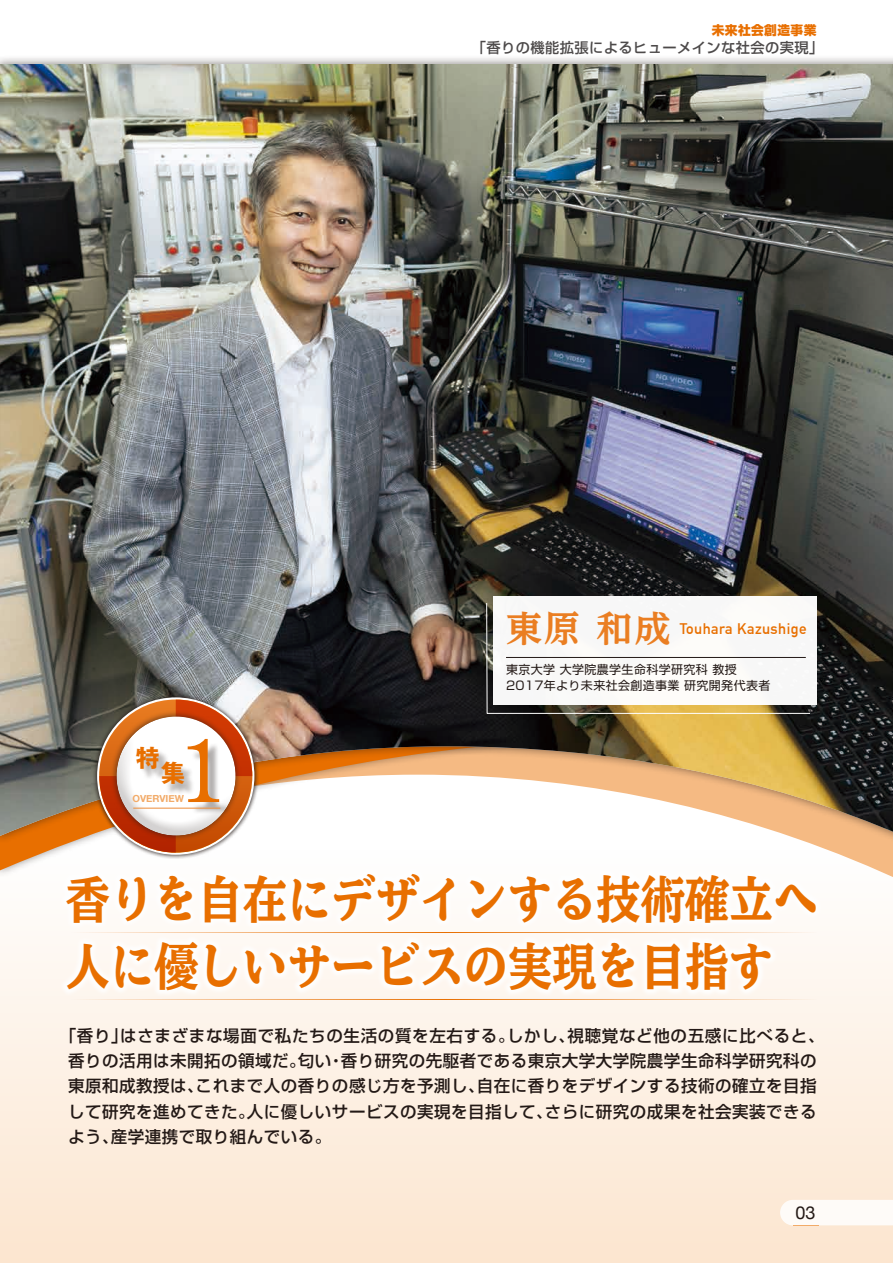
<style>
.page{position:relative;width:893px;height:1263px;background:#fff}
.page>*{position:absolute;margin:0;border:0;box-sizing:border-box;transform-origin:0 0}
.t1{font:87px "Century Old Style Std";color:#e86f00}
.t2{font:800 50.25px/67.5px "TBUD Min Std";color:#e86f00;scale:.88 1}
.t3{font:700 36px "Reim Yfoz Pro";color:#ea7e22}
.t4{font:700 24px "Gothic MB101 Pro";color:#e86f00}
.t5{font:18px "Helvetica Neue";color:#231916}
.t6{font:500 16.5px/25.5px "Shin Go Pro";letter-spacing:.03em;color:#231916}
.t7{font:700 15px "DIN Alternate";letter-spacing:.03em;color:#e86f00}
.t8{font:500 14.25px "Shin Go Pro";letter-spacing:.03em;color:#4d4a4a}
.t9{font:800 12.75px "Shin Go Pro";letter-spacing:.03em;color:#e86f00}
.t10{font:12px/15.8px "Shin Go Pro";letter-spacing:.03em;color:#231916}
.t11{font:700 9.75px "Helvetica Neue";color:#f2ab69}
</style>
<div class="page">
<div style="left:0;top:850px;width:893px;height:413px;background:linear-gradient(to bottom,#fefefe,#fce6cf)"></div>
<svg style="left:780px;top:1200px;width:113px;height:26px"></svg>
<svg style="left:0;top:845px;width:892px;height:25px"></svg>
<img style="left:0;top:64px;width:893px;height:773px">
<hr style="left:0;top:153px;width:1px;height:525px;background:#231916;opacity:.75">
<svg style="left:0;top:159px;width:1px;height:512px"></svg>
<div style="left:59px;top:865px;width:764px;height:133px;background:#fff"></div>
<hr style="left:68px;top:999px;width:748px;height:1px;background:#e86f00">
<hr style="left:68px;top:932px;width:748px;height:1px;background:#e86f00">
<div style="left:92px;top:693px;width:167px;height:166px;background:#231916;opacity:.75"></div>
<svg style="left:99px;top:699px;width:153px;height:154px"></svg>
<svg style="left:99px;top:699px;width:153px;height:154px"></svg>
<div style="left:110px;top:710px;width:132px;height:132px;background:#231916;opacity:.55"></div>
<div style="left:115px;top:716px;width:121px;height:84px;background:#fff;opacity:.75"></div>
<div style="left:115px;top:734px;width:121px;height:103px;background:#231916;opacity:.2"></div>
<div style="left:191px;top:742px;width:40px;height:72px;background:#231916;opacity:.35"></div>
<hr style="left:133px;top:808px;width:87px;height:1px;background:#ed8d3a">
<div style="left:139px;top:749px;width:57px;height:47px;background:#231916;opacity:.35"></div>
<div style="left:493px;top:597px;width:323px;height:108px;background:#f7f7f7"></div>
<svg style="left:486px;top:602px;width:325px;height:112px"></svg>
<hr style="left:506px;top:657px;width:300px;height:1px;background:#231916">
<p class="t9" style="left:712px;top:20px;width:106px">未来社会創造事業</p>
<p class="t8" style="left:472px;top:36px;width:353px">「香りの機能拡張によるヒューメインな社会の実現」</p>
<h3 class="t3" style="left:506px;top:599px;width:166px">東原 和成</h3>
<p class="t7" style="left:680px;top:617px;width:128px">Touhara Kazushige</p>
<h1 class="t1" style="left:181px;top:714px;width:45px">1</h1>
<h3 class="t4" style="left:136px;top:738px;width:25px">特</h3>
<h3 class="t4" style="left:161px;top:753px;width:25px">集</h3>
<p class="t11" style="left:132px;top:791px;width:53px">OVERVIEW</p>
<p class="t10" style="left:506px;top:660px;width:266px">東京大学 大学院農学生命科学研究科 教授<br>2017年より未来社会創造事業 研究開発代表者</p>
<h2 class="t2" style="left:66px;top:866px;width:856px">香りを自在にデザインする技術確立へ人に優しいサービスの実現を目指す</h2>
<p class="t6" style="left:68px;top:1020px;width:758px;text-indent:-8px">「香り」はさまざまな場面で私たちの生活の質を左右する。しかし、視聴覚など他の五感に比べると、香りの活用は未開拓の領域だ。匂い・香り研究の先駆者である東京大学大学院農学生命科学研究科の東原和成教授は、これまで人の香りの感じ方を予測し、自在に香りをデザインする技術の確立を目指して研究を進めてきた。人に優しいサービスの実現を目指して、さらに研究の成果を社会実装できるよう、産学連携で取り組んでいる。</p>
<p class="t5" style="left:796px;top:1199px;width:22px">03</p>
</div>
